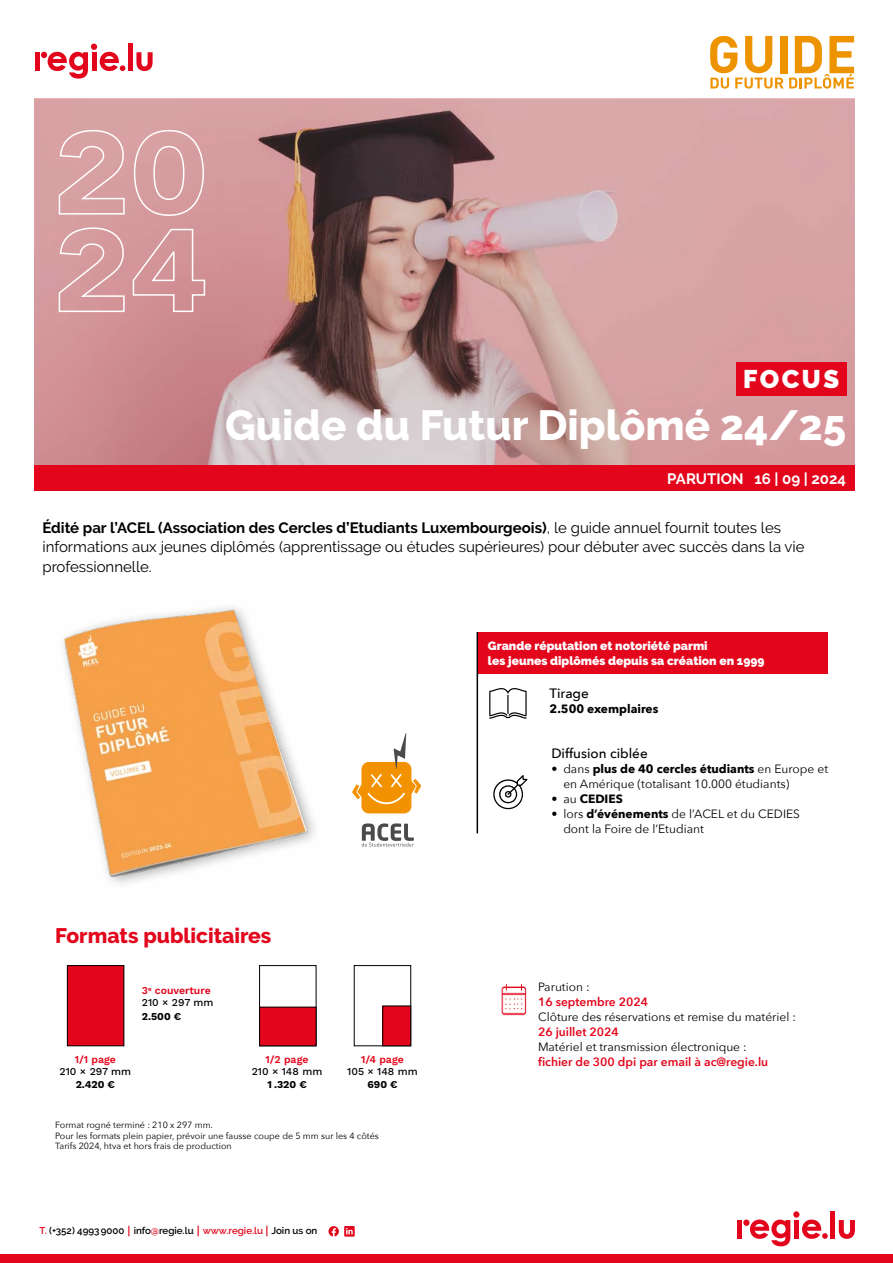
<style>
.page{position:relative;width:893px;height:1263px;background:#fff}
.page>*{position:absolute;margin:0;border:0;box-sizing:border-box;transform-origin:0 0}
.t1{font:800 42px "Raleway";color:#fff}
.t2{font:900 25.5px "Raleway";letter-spacing:.1em;color:#fff}
.t3{font:800 21px "Raleway";color:#e3051b}
.t4{font:15px/19.5px "Raleway";color:#000}
.t5{font:700 15px "Raleway";color:#fff}
.t6{font:500 13.5px "Avenir Next";color:#000}
.t7{font:12px/15px "Avenir Next";color:#000}
.t8{font:900 12px/15px "Raleway";color:#fff}
.t9{font:600 12px "Avenir Next";color:#e3051b}
.t10{font:700 12px "Avenir Next";color:#000}
.t11{font:600 10.5px/12px "Work Sans";color:#e3051b}
.t12{font:500 10.5px "Work Sans";color:#000}
.t13{font:700 10.5px "Work Sans";color:#000}
.t14{font:600 9.75px "Raleway";color:#000}
.t15{font:9px/10.8px "Avenir Next";color:#000}
.s1{font-weight:700}
.s2{font-weight:500;color:#000}
.s3{color:#e3051b}
.s4{font-family:"Helvetica Neue LT Std";font-weight:700;font-size:10.5px;color:#e3051b}
.s5{font-weight:400}
</style>
<div class="page">
<div style="left:0;top:1254px;width:893px;height:9px;background:#e3051b"></div>
<svg style="left:750px;top:1219px;width:40px;height:27px"></svg>
<div style="left:794px;top:1220px;width:5px;height:18px;background:#e3051b"></div>
<div style="left:793px;top:1211px;width:6px;height:7px;background:#e3051b;border-radius:50%"></div>
<svg style="left:802px;top:1219px;width:26px;height:20px"></svg>
<div style="left:830px;top:1211px;width:5px;height:27px;background:#e3051b"></div>
<svg style="left:839px;top:1220px;width:16px;height:19px"></svg>
<div style="left:737px;top:1220px;width:5px;height:18px;background:#e3051b"></div>
<div style="left:743px;top:1219px;width:6px;height:7px;background:#e3051b;border-radius:50%"></div>
<svg style="left:501px;top:983px;width:26px;height:33px"></svg>
<div style="left:67px;top:965px;width:57px;height:81px;background:#e3051b"></div>
<div style="left:67px;top:965px;width:57px;height:81px;border:1px solid #000"></div>
<div style="left:259px;top:965px;width:57px;height:81px;border:1px solid #000"></div>
<div style="left:260px;top:1007px;width:56px;height:39px;background:#e3051b"></div>
<div style="left:354px;top:965px;width:57px;height:81px;border:1px solid #000"></div>
<div style="left:383px;top:1006px;width:28px;height:40px;background:#e3051b"></div>
<div style="left:382px;top:1006px;width:29px;height:40px;border:1px solid #000"></div>
<img style="left:34px;top:99px;width:821px;height:367px">
<div style="left:128px;top:44px;width:5px;height:27px;background:#e3051b"></div>
<svg style="left:136px;top:52px;width:17px;height:19px"></svg>
<div style="left:35px;top:52px;width:5px;height:19px;background:#e3051b"></div>
<svg style="left:41px;top:44px;width:84px;height:35px"></svg>
<div style="left:34px;top:466px;width:821px;height:25px;background:#e3051b"></div>
<svg style="left:476px;top:632px;width:7px;height:202px"></svg>
<hr style="left:477px;top:632px;width:1px;height:201px;background:#000">
<div style="left:479px;top:632px;width:349px;height:41px;background:#e3051b"></div>
<img style="left:62px;top:606px;width:253px;height:278px">
<svg style="left:362px;top:823px;width:52px;height:23px"></svg>
<div style="left:361px;top:762px;width:50px;height:51px;background:#f39200;border-radius:7px"></div>
<svg style="left:352px;top:733px;width:69px;height:71px"></svg>
<svg style="left:493px;top:775px;width:34px;height:35px"></svg>
<svg style="left:489px;top:688px;width:38px;height:31px"></svg>
<div style="left:736px;top:362px;width:110px;height:34px;background:#e3051b"></div>
<svg style="left:328px;top:1226px;width:27px;height:10px"></svg>
<svg style="left:710px;top:36px;width:144px;height:53px"></svg>
<svg style="left:57px;top:129px;width:149px;height:184px;background:#d8a2a5"></svg>
<h2 class="t2" style="left:743px;top:364px;width:98px">FOCUS</h2>
<h1 class="t1" style="left:225px;top:401px;width:623px">Guide du Futur Diplômé 24/25</h1>
<p class="t5" style="left:667px;top:470px;width:180px">PARUTION 16 | 09 | 2024</p>
<p class="t4" style="left:43px;top:518px;width:764px"><span class="s1">Édité par l’ACEL (Association des Cercles d’Etudiants Luxembourgeois)</span>, le guide annuel fournit toutes les informations aux jeunes diplômés (apprentissage ou études supérieures) pour débuter avec succès dans la vie professionnelle.</p>
<p class="t8" style="left:488px;top:638px;width:278px">Grande réputation et notoriété parmi<br>les jeunes diplômés depuis sa création en 1999</p>
<h3 class="t3" style="left:55px;top:924px;width:217px">Formats publicitaires</h3>
<p class="t11" style="left:142px;top:984px;width:73px">3<sup>e</sup> couverture<br><span class="s2">210 × 297 mm</span></p>
<p class="t13" style="left:142px;top:1008px;width:41px">2.500 €</p>
<p class="t11" style="left:75px;top:1053px;width:43px">1/1 page</p>
<p class="t12" style="left:60px;top:1063px;width:73px">210 × 297 mm</p>
<p class="t13" style="left:76px;top:1077px;width:41px">2.420 €</p>
<p class="t11" style="left:266px;top:1053px;width:44px">1/2 page</p>
<p class="t12" style="left:252px;top:1064px;width:72px">210 × 148 mm</p>
<p class="t13" style="left:267px;top:1076px;width:41px">1 .320 €</p>
<p class="t11" style="left:361px;top:1053px;width:44px">1/4 page</p>
<p class="t12" style="left:347px;top:1063px;width:72px">105 × 148 mm</p>
<p class="t13" style="left:367px;top:1077px;width:32px">690 €</p>
<p class="t15" style="left:55px;top:1119px;width:325px">Format rogné terminé : 210 x 297 mm.<br>Pour les formats plein papier, prévoir une fausse coupe de 5 mm sur les 4 côtés<br>Tarifs 2024, htva et hors frais de production</p>
<p class="t14" style="left:39px;top:1225px;width:280px"><span class="s3">T.</span> (+352) 49939000 <span class="s4">|</span> info<span class="s3">@</span>regie.lu <span class="s4">|</span> <span class="s3">www.regie.lu</span> <span class="s4">|</span> Join us on</p>
<p class="t6" style="left:550px;top:682px;width:41px">Tirage</p>
<p class="t10" style="left:550px;top:698px;width:110px">2.500 exemplaires</p>
<p class="t6" style="left:551px;top:741px;width:98px">Diffusion ciblée</p>
<p class="t7" style="left:563px;top:760px;width:266px;text-indent:-12px">• dans <span class="s1">plus de 40 cercles étudiants</span> en Europe et en Amérique (totalisant 10.000 étudiants)</p>
<p class="t10" style="left:551px;top:788px;width:73px"><span class="s5">• au</span> CEDIES</p>
<p class="t7" style="left:563px;top:805px;width:238px;text-indent:-12px">• lors <span class="s1">d’événements</span> de l’ACEL et du CEDIES dont la Foire de l’Etudiant</p>
<p class="t7" style="left:538px;top:979px;width:53px">Parution :</p>
<p class="t9" style="left:538px;top:991px;width:112px">16 septembre 2024</p>
<p class="t7" style="left:538px;top:1009px;width:260px">Clôture des réservations et remise du matériel :</p>
<p class="t9" style="left:538px;top:1021px;width:82px">26 juillet 2024</p>
<p class="t7" style="left:538px;top:1039px;width:210px">Matériel et transmission électronique :</p>
<p class="t9" style="left:538px;top:1051px;width:232px">fichier de 300 dpi par email à ac@regie.lu</p>
</div>
